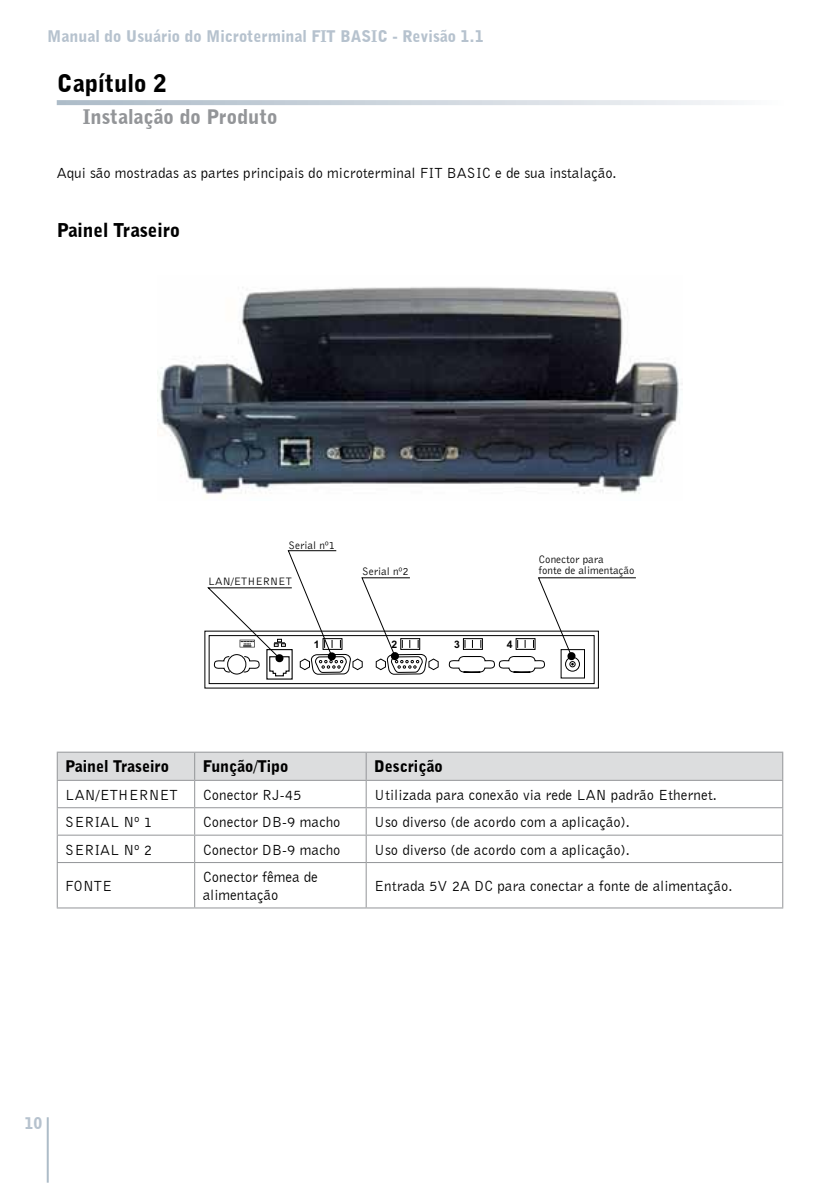
<style>
.page{position:relative;width:840px;height:1191px;background:#fff}
.page>*{position:absolute;margin:0;border:0;box-sizing:border-box;transform-origin:0 0}
.t1{font:900 24px "Bell Gothic BT";color:#000}
.t2{font:900 20px "Bell Gothic BT";color:#939598}
.t3{font:900 19px "Bell Gothic BT";color:#000}
.t4{font:900 16px "Bell Gothic BT";color:#b6c2ce}
.t5{font:900 16px "Bell Gothic BT";color:#000}
.t6{font:15px/18px "Bell Gothic BT";color:#000}
.t7{font:11.2px/10.2px "Bell Gothic BT";color:#000}
.t8{font:700 10.4px "Arial";color:#000}
</style>
<div class="page">
<hr style="left:47px;top:1117px;width:2px;height:65px;background:#adbcc8">
<img style="left:157px;top:287px;width:525px;height:207px">
<div style="left:209px;top:635px;width:385px;height:49px;border:1px solid #000"></div>
<svg style="left:207px;top:550px;width:231px;height:127px"></svg>
<svg style="left:448px;top:577px;width:188px;height:96px"></svg>
<hr style="left:57px;top:751px;width:137px;height:1px;background:#939598">
<hr style="left:194px;top:751px;width:172px;height:1px;background:#939598">
<hr style="left:366px;top:751px;width:416px;height:1px;background:#939598">
<svg style="left:57px;top:752px;width:725px;height:110px"></svg>
<hr style="left:57px;top:862px;width:137px;height:1px;background:#939598">
<hr style="left:57px;top:863px;width:1px;height:44px;background:#939598">
<hr style="left:194px;top:862px;width:172px;height:1px;background:#939598">
<hr style="left:194px;top:863px;width:1px;height:44px;background:#939598">
<hr style="left:366px;top:862px;width:416px;height:1px;background:#939598">
<hr style="left:365px;top:863px;width:1px;height:44px;background:#939598">
<hr style="left:781px;top:863px;width:1px;height:44px;background:#939598">
<hr style="left:57px;top:907px;width:137px;height:1px;background:#939598">
<hr style="left:194px;top:907px;width:172px;height:1px;background:#939598">
<hr style="left:366px;top:907px;width:416px;height:1px;background:#939598">
<svg style="left:57px;top:100px;width:678px;height:5px;background:#cfd7de"></svg>
<p class="t4" style="left:47px;top:26px;width:437px">Manual do Usuário do Microterminal FIT BASIC - Revisão 1.1</p>
<h1 class="t1" style="left:57px;top:68px;width:111px">Capítulo 2</h1>
<h2 class="t2" style="left:83px;top:104px;width:196px">Instalação do Produto</h2>
<p class="t6" style="left:57px;top:164px;width:561px">Aqui são mostradas as partes principais do microterminal FIT BASIC e de sua instalação.</p>
<p class="t3" style="left:57px;top:218px;width:125px">Painel Traseiro</p>
<p class="t7" style="left:288px;top:541px;width:48px">Serial nº1</p>
<p class="t7" style="left:208px;top:578px;width:85px">LAN/ETHERNET</p>
<p class="t7" style="left:362px;top:567px;width:48px">Serial nº2</p>
<p class="t8" style="left:313px;top:638px;width:7px">1</p>
<p class="t8" style="left:391px;top:638px;width:7px">2</p>
<p class="t8" style="left:454px;top:638px;width:7px">3</p>
<p class="t8" style="left:506px;top:638px;width:7px">4</p>
<p class="t7" style="left:538px;top:556px;width:97px">Conector para<br>fonte de alimentação</p>
<p class="t5" style="left:65px;top:756px;width:105px">Painel Traseiro</p>
<p class="t5" style="left:202px;top:756px;width:87px">Função/Tipo</p>
<p class="t5" style="left:374px;top:756px;width:70px">Descrição</p>
<p class="t6" style="left:65px;top:785px;width:114px">LAN/ETHERNET</p>
<p class="t6" style="left:202px;top:785px;width:100px">Conector RJ-45</p>
<p class="t6" style="left:374px;top:785px;width:344px">Utilizada para conexão via rede LAN padrão Ethernet.</p>
<p class="t6" style="left:65px;top:812px;width:88px">SERIAL Nº 1</p>
<p class="t6" style="left:202px;top:812px;width:139px">Conector DB-9 macho</p>
<p class="t6" style="left:374px;top:812px;width:257px">Uso diverso (de acordo com a aplicação).</p>
<p class="t6" style="left:65px;top:840px;width:88px">SERIAL Nº 2</p>
<p class="t6" style="left:202px;top:840px;width:139px">Conector DB-9 macho</p>
<p class="t6" style="left:374px;top:840px;width:257px">Uso diverso (de acordo com a aplicação).</p>
<p class="t6" style="left:65px;top:876px;width:48px">FONTE</p>
<p class="t6" style="left:202px;top:867px;width:117px">Conector fêmea de alimentação</p>
<p class="t6" style="left:374px;top:876px;width:360px">Entrada 5V 2A DC para conectar a fonte de alimentação.</p>
<p class="t4" style="left:25px;top:1113px;width:19px">10</p>
</div>
